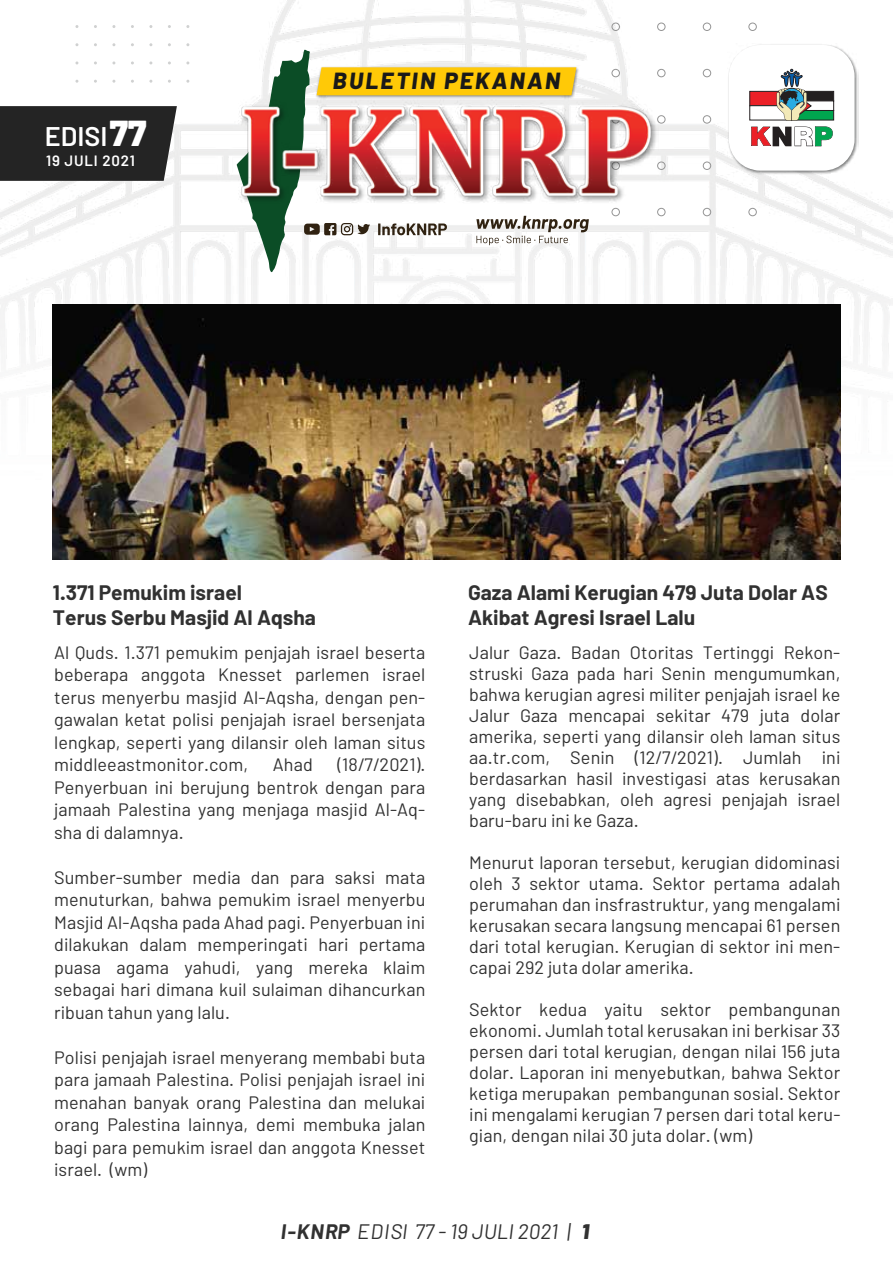
<style>
.page{position:relative;width:893px;height:1263px;background:#fff}
.page>*{position:absolute;margin:0;border:0;box-sizing:border-box;transform-origin:0 0}
.t1{font:600 27px "Barlow";color:#fff}
.t2{font:italic 800 23.25px "Barlow";letter-spacing:.1em;color:#191919}
.t3{font:700 21px/25.2px "Barlow";color:#313131}
.t4{font:italic 21px "Barlow";color:#313131}
.t5{font:18px/22.5px "Barlow";letter-spacing:.005em;color:#313131;text-align:justify}
.t6{font:600 15px "Barlow";letter-spacing:.055em;color:#fff}
.s1{font-weight:900;font-size:36px}
.s2{font-weight:700}
.s3{font-weight:900}
</style>
<div class="page">
<img style="left:0;top:0;width:893px;height:479px">
<img style="left:53px;top:304px;width:787px;height:256px">
<div style="left:0;top:106px;width:177px;height:75px;background:#242424"></div>
<div style="left:748px;top:23px;width:9px;height:8px;border:1px solid #959595;border-radius:50%"></div>
<div style="left:748px;top:208px;width:9px;height:8px;border:1px solid #959595;border-radius:50%"></div>
<div style="left:703px;top:23px;width:8px;height:8px;border:1px solid #959595;border-radius:50%"></div>
<div style="left:703px;top:69px;width:8px;height:8px;border:1px solid #959595;border-radius:50%"></div>
<div style="left:703px;top:115px;width:8px;height:9px;border:1px solid #959595;border-radius:50%"></div>
<div style="left:703px;top:162px;width:8px;height:8px;border:1px solid #959595;border-radius:50%"></div>
<div style="left:703px;top:208px;width:8px;height:8px;border:1px solid #959595;border-radius:50%"></div>
<div style="left:657px;top:23px;width:8px;height:8px;border:1px solid #959595;border-radius:50%"></div>
<div style="left:657px;top:69px;width:8px;height:8px;border:1px solid #959595;border-radius:50%"></div>
<div style="left:657px;top:115px;width:8px;height:9px;border:1px solid #959595;border-radius:50%"></div>
<div style="left:657px;top:162px;width:8px;height:8px;border:1px solid #959595;border-radius:50%"></div>
<div style="left:657px;top:208px;width:8px;height:8px;border:1px solid #959595;border-radius:50%"></div>
<div style="left:612px;top:23px;width:8px;height:8px;border:1px solid #959595;border-radius:50%"></div>
<div style="left:612px;top:208px;width:8px;height:8px;border:1px solid #959595;border-radius:50%"></div>
<img style="left:589px;top:65px;width:70px;height:138px">
<svg style="left:237px;top:50px;width:352px;height:222px"></svg>
<img style="left:727px;top:43px;width:131px;height:132px">
<div style="left:729px;top:45px;width:126px;height:126px;background:#fff;border-radius:31px"></div>
<div style="left:792px;top:91px;width:42px;height:10px;background:#2e2b2c"></div>
<svg style="left:750px;top:91px;width:1px;height:15px"></svg>
<svg style="left:750px;top:106px;width:1px;height:14px"></svg>
<svg style="left:751px;top:69px;width:82px;height:77px"></svg>
<h1 class="t1" style="left:45px;top:119px;width:103px">EDISI<span class="s1">77</span></h1>
<p class="t6" style="left:46px;top:151px;width:90px">19 JULI 2021</p>
<p class="t2" style="left:333px;top:64px;width:229px">BULETIN PEKANAN</p>
<p class="t3" style="left:53px;top:580px;width:265px">1.371 Pemukim israel<br>Terus Serbu Masjid Al Aqsha</p>
<p class="t5" style="left:54px;top:640px;width:373px">Al Quds. 1.371 pemukim penjajah israel beserta beberapa anggota Knesset parlemen israel terus menyerbu masjid Al-Aqsha, dengan pen&shy;gawalan ketat polisi penjajah israel bersenjata lengkap, seperti yang dilansir oleh laman situs middleeastmonitor.com,</p>
<p class="t5" style="left:54px;top:753px;width:373px;text-indent:283px">(18/7/2021).<br>Penyerbuan ini berujung bentrok dengan para jamaah Palestina yang menjaga masjid Al-Aq&shy;sha di dalamnya.</p>
<p class="t5" style="left:54px;top:865px;width:373px">Sumber-sumber media dan para saksi mata menuturkan, bahwa pemukim israel menyerbu Masjid Al-Aqsha pada Ahad pagi. Penyerbuan ini dilakukan dalam memperingati hari pertama puasa agama yahudi, yang mereka klaim sebagai hari dimana kuil sulaiman dihancurkan ribuan tahun yang lalu.</p>
<p class="t5" style="left:54px;top:1045px;width:373px">Polisi penjajah israel menyerang membabi buta para jamaah Palestina. Polisi penjajah israel ini menahan banyak orang Palestina dan melukai orang Palestina lainnya, demi membuka jalan bagi para pemukim israel dan anggota Knesset israel. (wm)</p>
<p class="t5" style="left:273px;top:753px;width:41px">Ahad</p>
<p class="t3" style="left:468px;top:579px;width:361px">Gaza Alami Kerugian 479 Juta Dolar AS<br>Akibat Agresi Israel Lalu</p>
<p class="t5" style="left:469px;top:641px;width:373px;line-height:21px">Jalur Gaza. Badan Otoritas Tertinggi Rekon&shy;struski Gaza pada hari Senin mengumumkan, bahwa kerugian agresi militer penjajah israel ke Jalur Gaza mencapai sekitar 479 juta dolar amerika, seperti yang dilansir oleh laman situs aa.tr.com, Senin (12/7/2021). Jumlah ini berdasarkan hasil investigasi atas kerusakan yang disebabkan, oleh agresi penjajah israel baru-baru ini ke Gaza.</p>
<p class="t5" style="left:469px;top:851px;width:373px;line-height:21px">Menurut laporan tersebut, kerugian didominasi oleh 3 sektor utama. Sektor pertama adalah perumahan dan insfrastruktur, yang mengalami kerusakan secara langsung mencapai 61 persen dari total kerugian. Kerugian di sektor ini men&shy;capai 292 juta dolar amerika.</p>
<p class="t5" style="left:469px;top:998px;width:373px;line-height:21px">Sektor kedua yaitu sektor pembangunan ekonomi. Jumlah total kerusakan ini berkisar 33 persen dari total kerugian, dengan nilai 156 juta dolar. Laporan ini menyebutkan, bahwa Sektor ketiga merupakan pembangunan sosial. Sektor ini mengalami kerugian 7 persen dari total keru&shy;gian, dengan nilai 30 juta dolar. (wm)</p>
<p class="t4" style="left:281px;top:1218px;width:310px"><span class="s2">I-KNRP</span> EDISI 77 - 19 JULI 2021 | <span class="s3">1</span></p>
</div>
